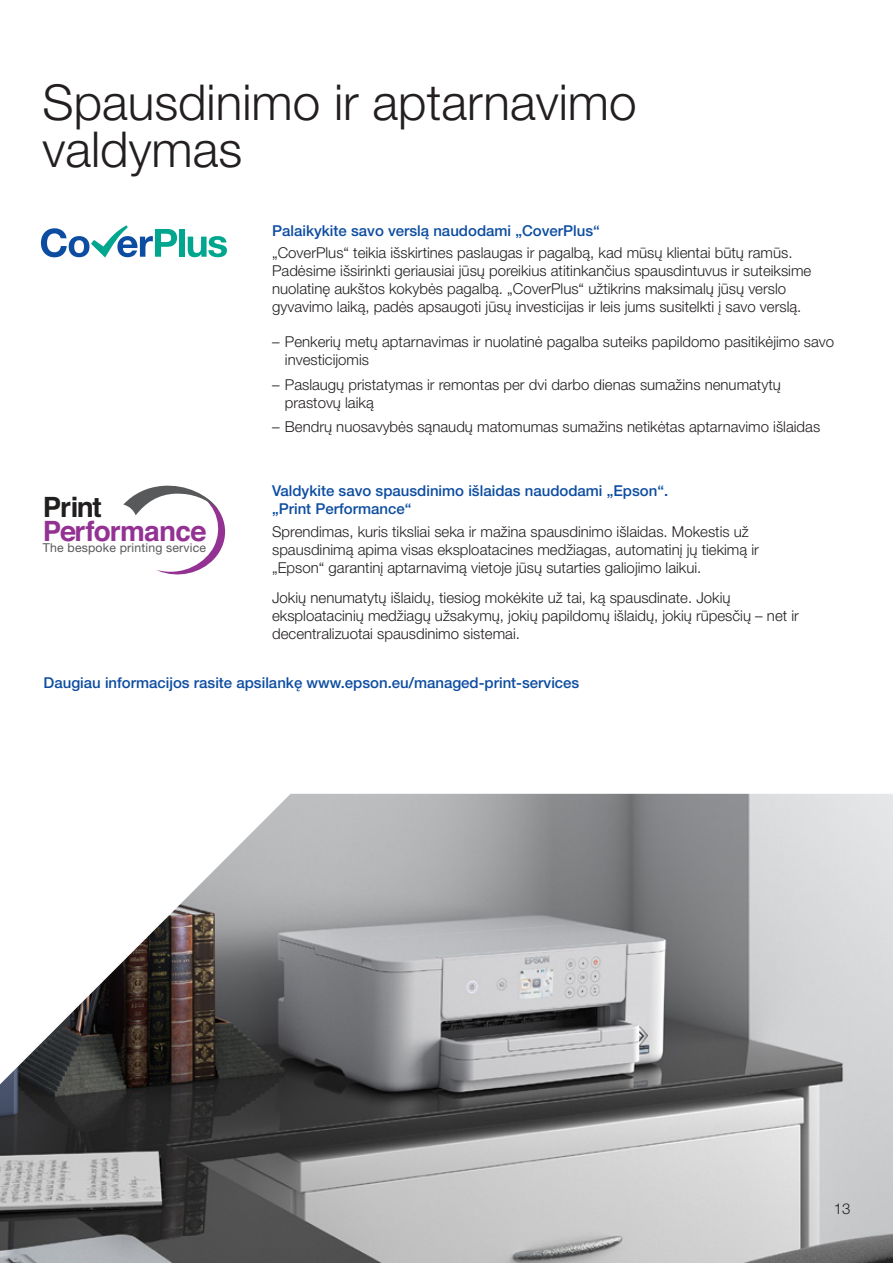
<style>
.page{position:relative;width:893px;height:1263px;background:#fff}
.page>*{position:absolute;margin:0;border:0;box-sizing:border-box;transform-origin:0 0}
.t1{font:300 49.5px/46.5px "Helvetica Neue LT Pro";color:#231f20}
.t2{font:700 27.9px "Helvetica";letter-spacing:-.025em;color:#943293}
.t3{font:700 27.9px "Helvetica";letter-spacing:-.05em;color:#211e1e}
.t4{font:300 15px/18px "Helvetica Neue LT Pro";color:#231f20}
.t5{font:500 15px/18px "Helvetica Neue LT Pro";color:#0d4da1}
.t6{font:12.3px "Helvetica Neue LT Pro";letter-spacing:.015em;color:#58595b}
</style>
<div class="page">
<img style="left:0;top:794px;width:893px;height:469px">
<div style="left:179px;top:229px;width:6px;height:28px;background:#00a78e"></div>
<svg style="left:188px;top:236px;width:39px;height:21px"></svg>
<svg style="left:41px;top:225px;width:136px;height:32px"></svg>
<svg style="left:123px;top:486px;width:102px;height:88px"></svg>
<p class="t1" style="left:43px;top:78px;width:596px">Spausdinimo ir aptarnavimo valdymas</p>
<p class="t5" style="left:272px;top:222px;width:329px">Palaikykite savo verslą naudodami „CoverPlus“</p>
<p class="t4" style="left:272px;top:244px;width:541px">„CoverPlus“ teikia išskirtines paslaugas ir pagalbą, kad mūsų klientai būtų ramūs.<br>Padėsime išsirinkti geriausiai jūsų poreikius atitinkančius spausdintuvus ir suteiksime nuolatinę aukštos kokybės pagalbą. „CoverPlus“ užtikrins maksimalų jūsų verslo gyvavimo laiką, padės apsaugoti jūsų investicijas ir leis jums susitelkti į savo verslą.</p>
<p class="t4" style="left:285px;top:333px;width:551px;text-indent:-13px">– Penkerių metų aptarnavimas ir nuolatinė pagalba suteiks papildomo pasitikėjimo savo investicijomis</p>
<p class="t4" style="left:285px;top:375px;width:497px;text-indent:-13px">– Paslaugų pristatymas ir remontas per dvi darbo dienas sumažins nenumatytų prastovų laiką</p>
<p class="t4" style="left:272px;top:417px;width:550px">– Bendrų nuosavybės sąnaudų matomumas sumažins netikėtas aptarnavimo išlaidas</p>
<p class="t3" style="left:43px;top:485px;width:60px">Print</p>
<p class="t5" style="left:272px;top:482px;width:397px">Valdykite savo spausdinimo išlaidas naudodami „Epson“. „Print Performance“</p>
<p class="t4" style="left:272px;top:522px;width:488px">Sprendimas, kuris tiksliai seka ir mažina spausdinimo išlaidas. Mokestis už spausdinimą apima visas eksploatacines medžiagas, automatinį jų tiekimą ir „Epson“ garantinį aptarnavimą vietoje jūsų sutarties galiojimo laikui.</p>
<p class="t4" style="left:272px;top:589px;width:528px">Jokių nenumatytų išlaidų, tiesiog mokėkite už tai, ką spausdinate. Jokių eksploatacinių medžiagų užsakymų, jokių papildomų išlaidų, jokių rūpesčių – net ir decentralizuotai spausdinimo sistemai.</p>
<p class="t2" style="left:43px;top:508px;width:165px">Performance</p>
<p class="t6" style="left:43px;top:540px;width:165px">The bespoke printing service</p>
<p class="t5" style="left:44px;top:674px;width:537px">Daugiau informacijos rasite apsilankę www.epson.eu/managed-print-services</p>
<p class="t4" style="left:834px;top:1199px;width:18px">13</p>
</div>
